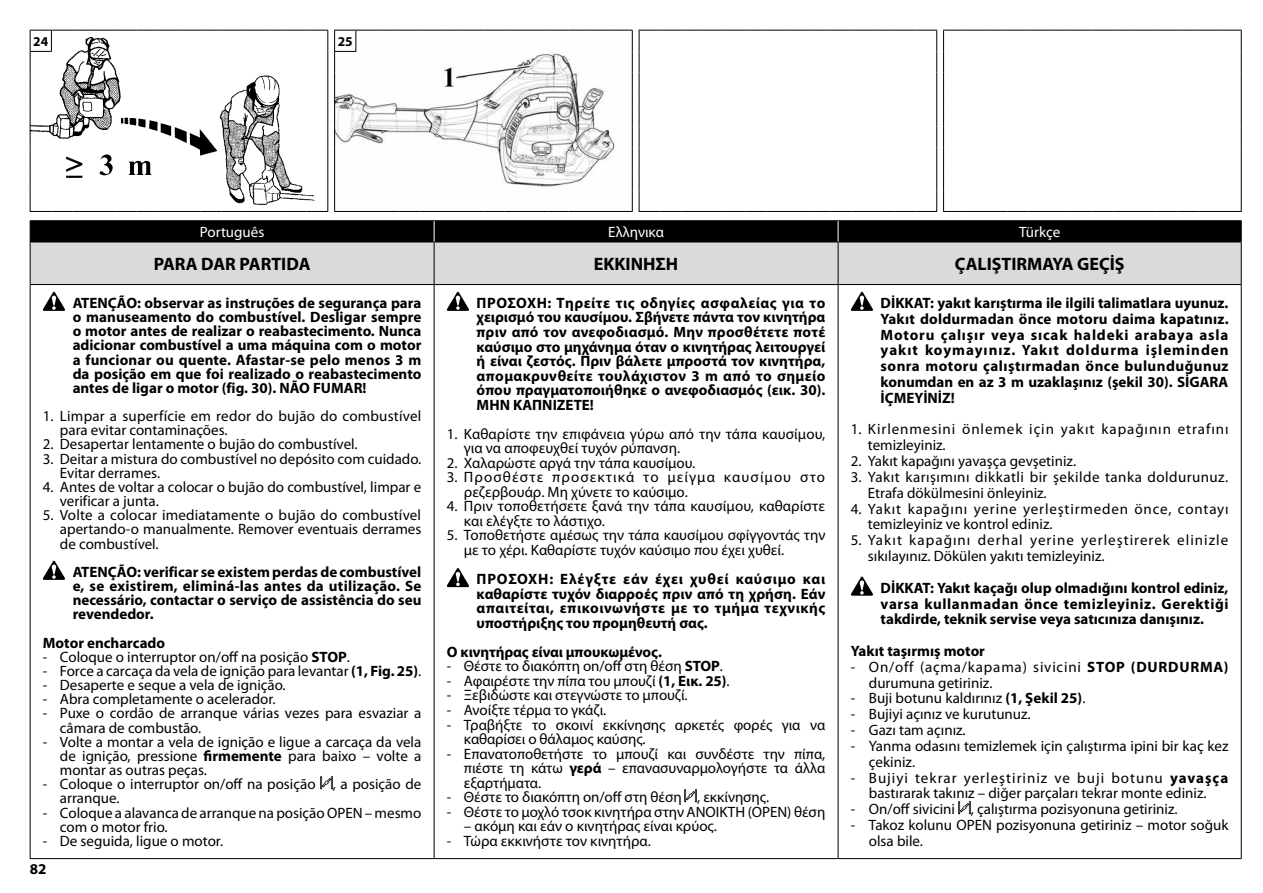
<style>
.page{position:relative;width:1263px;height:893px;background:#fff}
.page>*{position:absolute;margin:0;border:0;box-sizing:border-box;transform-origin:0 0}
.t1{font:700 18px "Myriad Pro";color:#000}
.t2{font:15px/14.1px "Myriad Pro";color:#000}
.t3{font:700 15px/14.5px "Myriad Pro";color:#000;text-align:justify}
.t4{font:15px/15.9px "Myriad Pro";letter-spacing:.06em;color:#000}
.t5{font:15px/15.8px "Myriad Pro";letter-spacing:.05em;color:#000}
.t6{font:15px/15.8px "Myriad Pro";letter-spacing:.03em;color:#000}
.t7{font:15px/14.5px "Myriad Pro";letter-spacing:.065em;color:#000}
.t8{font:15px "Myriad Pro";color:#fff}
.t9{font:700 13.5px "Myriad Pro";color:#000}
.s1{font-weight:700}
</style>
<div class="page">
<svg style="left:30px;top:30px;width:1212px;height:182px"></svg>
<div style="left:31px;top:243px;width:1210px;height:41px;background:#dadada"></div>
<hr style="left:30px;top:220px;width:404px;height:1px;background:#000">
<hr style="left:434px;top:220px;width:404px;height:1px;background:#000">
<hr style="left:838px;top:220px;width:403px;height:1px;background:#000">
<hr style="left:30px;top:242px;width:404px;height:1px;background:#000">
<hr style="left:30px;top:242px;width:1px;height:42px;background:#000">
<hr style="left:434px;top:242px;width:404px;height:1px;background:#000">
<hr style="left:434px;top:242px;width:1px;height:42px;background:#000">
<hr style="left:838px;top:242px;width:403px;height:1px;background:#000">
<hr style="left:838px;top:242px;width:1px;height:42px;background:#000">
<hr style="left:1241px;top:242px;width:1px;height:42px;background:#000">
<hr style="left:30px;top:284px;width:404px;height:1px;background:#000">
<hr style="left:30px;top:285px;width:1px;height:573px;background:#000">
<hr style="left:434px;top:284px;width:404px;height:1px;background:#000">
<hr style="left:434px;top:285px;width:1px;height:573px;background:#000">
<hr style="left:838px;top:284px;width:403px;height:1px;background:#000">
<hr style="left:838px;top:285px;width:1px;height:573px;background:#000">
<hr style="left:1241px;top:285px;width:1px;height:573px;background:#000">
<hr style="left:30px;top:858px;width:404px;height:1px;background:#000">
<hr style="left:434px;top:858px;width:404px;height:1px;background:#000">
<hr style="left:838px;top:858px;width:403px;height:1px;background:#000">
<div style="left:30px;top:221px;width:1212px;height:21px;background:#000"></div>
<svg style="left:43px;top:292px;width:22px;height:19px"></svg>
<svg style="left:43px;top:561px;width:22px;height:19px"></svg>
<svg style="left:320px;top:777px;width:13px;height:12px"></svg>
<svg style="left:447px;top:292px;width:22px;height:19px"></svg>
<svg style="left:447px;top:568px;width:22px;height:19px"></svg>
<svg style="left:685px;top:790px;width:12px;height:12px"></svg>
<svg style="left:851px;top:292px;width:22px;height:19px"></svg>
<svg style="left:851px;top:577px;width:22px;height:19px"></svg>
<svg style="left:958px;top:802px;width:13px;height:12px"></svg>
<p class="t9" style="left:33px;top:32px;width:16px">24</p>
<p class="t9" style="left:338px;top:32px;width:16px">25</p>
<p class="t8" style="left:200px;top:224px;width:66px">Português</p>
<p class="t8" style="left:608px;top:224px;width:57px">Ελληνικα</p>
<p class="t8" style="left:1019px;top:224px;width:43px">Türkçe</p>
<p class="t1" style="left:154px;top:252px;width:158px">PARA DAR PARTIDA</p>
<p class="t1" style="left:594px;top:252px;width:86px">ΕΚΚΙΝΗΣΗ</p>
<p class="t1" style="left:955px;top:252px;width:171px">ÇALIŞTIRMAYA GEÇİŞ</p>
<p class="t3" style="left:73px;top:295px;width:350px;line-height:14.1px">ATENÇÃO: observar as instruções de segurança para o manuseamento do combustível. Desligar sempre o motor antes de realizar o reabastecimento. Nunca adicionar combustível a uma máquina com o motor a funcionar ou quente. Afastar-se pelo menos 3 m da posição em que foi realizado o reabastecimento antes de ligar o motor (fig. 30). NÃO FUMAR!</p>
<p class="t2" style="left:60px;top:409px;width:363px;text-indent:-17px">1. Limpar a superfície em redor do bujão do combustível para evitar contaminações.</p>
<p class="t2" style="left:43px;top:438px;width:316px">2. Desapertar lentamente o bujão do combustível.</p>
<p class="t2" style="left:60px;top:452px;width:363px;text-indent:-17px">3. Deitar a mistura do combustível no depósito com cuidado.<br>Evitar derrames.</p>
<p class="t2" style="left:60px;top:480px;width:363px;text-indent:-17px">4. Antes de voltar a colocar o bujão do combustível, limpar e verificar a junta.</p>
<p class="t2" style="left:60px;top:508px;width:363px;text-align:justify;text-indent:-17px">5. Volte a colocar imediatamente o bujão do combustível apertando-o manualmente. Remover eventuais derrames de combustível.</p>
<p class="t3" style="left:73px;top:564px;width:350px;line-height:14.1px">ATENÇÃO: verificar se existem perdas de combustível e, se existirem, eliminá-las antes da utilização. Se necessário, contactar o serviço de assistência do seu revendedor.</p>
<p class="t3" style="left:43px;top:635px;width:124px">Motor encharcado</p>
<p class="t2" style="left:43px;top:650px;width:309px">- Coloque o interruptor on/off na posição <span class="s1">STOP</span>.</p>
<p class="t2" style="left:43px;top:664px;width:380px">- Force a carcaça da vela de ignição para levantar <span class="s1">(1, Fig. 25)</span>.</p>
<p class="t2" style="left:43px;top:678px;width:244px">- Desaperte e seque a vela de ignição.</p>
<p class="t2" style="left:43px;top:692px;width:234px">- Abra completamente o acelerador.</p>
<p class="t2" style="left:60px;top:707px;width:363px;text-indent:-17px">- Puxe o cordão de arranque várias vezes para esvaziar a câmara de combustão.</p>
<p class="t2" style="left:60px;top:735px;width:363px;text-align:justify;text-indent:-17px">- Volte a montar a vela de ignição e ligue a carcaça da vela de ignição, pressione <span class="s1">firmemente</span> para baixo – volte a montar as outras peças.</p>
<p class="t2" style="left:60px;top:777px;width:363px;text-indent:-17px">- Coloque o interruptor on/off na posição , a posição de arranque.</p>
<p class="t2" style="left:60px;top:806px;width:363px;text-indent:-17px">- Coloque a alavanca de arranque na posição OPEN – mesmo com o motor frio.</p>
<p class="t2" style="left:43px;top:834px;width:182px">- De seguida, ligue o motor.</p>
<p class="t3" style="left:881px;top:294px;width:349px;line-height:15.8px">DİKKAT: yakıt karıştırma ile ilgili talimatlara uyunuz.<br>Yakıt doldurmadan önce motoru daima kapatınız.<br>Motoru çalışır veya sıcak haldeki arabaya asla yakıt koymayınız. Yakıt doldurma işleminden sonra motoru çalıştırmadan önce bulunduğunuz konumdan en az 3 m uzaklaşınız (şekil 30). SİGARA İÇMEYİNİZ!</p>
<p class="t4" style="left:868px;top:422px;width:362px;text-indent:-17px">1. Kirlenmesini önlemek için yakıt kapağının etrafını temizleyiniz.</p>
<p class="t2" style="left:851px;top:454px;width:227px">2. Yakıt kapağını yavaşça gevşetiniz.</p>
<p class="t6" style="left:868px;top:469px;width:362px;text-indent:-17px">3. Yakıt karışımını dikkatli bir şekilde tanka doldurunuz.<br>Etrafa dökülmesini önleyiniz.</p>
<p class="t5" style="left:868px;top:501px;width:362px;text-indent:-17px">4. Yakıt kapağını yerine yerleştirmeden önce, contayı temizleyiniz ve kontrol ediniz.</p>
<p class="t4" style="left:868px;top:533px;width:362px;text-indent:-17px">5. Yakıt kapağını derhal yerine yerleştirerek elinizle sıkılayınız. Dökülen yakıtı temizleyiniz.</p>
<p class="t3" style="left:881px;top:579px;width:349px;line-height:15.9px">DİKKAT: Yakıt kaçağı olup olmadığını kontrol ediniz, varsa kullanmadan önce temizleyiniz. Gerektiği takdirde, teknik servise veya satıcınıza danışınız.</p>
<p class="t3" style="left:851px;top:643px;width:136px">Yakıt taşırmış motor</p>
<p class="t5" style="left:869px;top:659px;width:361px;text-indent:-18px">- On/off (açma/kapama) sivicini <span class="s1">STOP (DURDURMA) </span>durumuna getiriniz.</p>
<p class="t2" style="left:851px;top:692px;width:236px">- Buji botunu kaldırınız <span class="s1">(1, Şekil 25)</span>.</p>
<p class="t2" style="left:851px;top:707px;width:181px">- Bujiyi açınız ve kurutunuz.</p>
<p class="t2" style="left:851px;top:723px;width:116px">- Gazı tam açınız.</p>
<p class="t2" style="left:869px;top:738px;width:361px;line-height:15.9px;text-indent:-18px">- Yanma odasını temizlemek için çalıştırma ipini bir kaç kez çekiniz.</p>
<p class="t2" style="left:851px;top:770px;width:379px;line-height:15.9px;text-align:center">- Bujiyi tekrar yerleştiriniz ve buji botunu <span class="s1">yavaşça </span>bastırarak takınız – diğer parçaları tekrar monte ediniz.</p>
<p class="t2" style="left:851px;top:802px;width:328px">- On/off sivicini , çalıştırma pozisyonuna getiriniz.</p>
<p class="t2" style="left:869px;top:817px;width:361px;line-height:15.8px;text-indent:-18px">- Takoz kolunu OPEN pozisyonuna getiriniz – motor soğuk olsa bile.</p>
<p class="t3" style="left:477px;top:295px;width:350px">ΠΡΟΣΟΧΗ: Τηρείτε τις οδηγίες ασφαλείας για το χειρισμό του καυσίμου. Σβήνετε πάντα τον κινητήρα πριν από τον ανεφοδιασμό. Μην προσθέτετε ποτέ καύσιμο στο μηχάνημα όταν ο κινητήρας λειτουργεί ή είναι ζεστός. Πριν βάλετε μπροστά τον κινητήρα, απομακρυνθείτε τουλάχιστον 3 m από το σημείο όπου πραγματοποιήθηκε ο ανεφοδιασμός (εικ. 30).<br>ΜΗΝ ΚΑΠΝΙΖΕΤΕ!</p>
<p class="t2" style="left:464px;top:427px;width:363px;line-height:14.5px;text-indent:-17px">1. Καθαρίστε την επιφάνεια γύρω από την τάπα καυσίμου, για να αποφευχθεί τυχόν ρύπανση.</p>
<p class="t2" style="left:447px;top:456px;width:250px">2. Χαλαρώστε αργά την τάπα καυσίμου.</p>
<p class="t7" style="left:464px;top:470px;width:363px;text-indent:-17px">3. Προσθέστε προσεκτικά το μείγμα καυσίμου στο ρεζερβουάρ. Μη χύνετε το καύσιμο.</p>
<p class="t2" style="left:464px;top:499px;width:363px;line-height:14.5px;text-indent:-17px">4. Πριν τοποθετήσετε ξανά την τάπα καυσίμου, καθαρίστε και ελέγξτε το λάστιχο.</p>
<p class="t2" style="left:464px;top:528px;width:363px;line-height:14.5px;text-indent:-17px">5. Τοποθετήστε αμέσως την τάπα καυσίμου σφίγγοντάς την με το χέρι. Καθαρίστε τυχόν καύσιμο που έχει χυθεί.</p>
<p class="t3" style="left:477px;top:571px;width:350px">ΠΡΟΣΟΧΗ: Ελέγξτε εάν έχει χυθεί καύσιμο και καθαρίστε τυχόν διαρροές πριν από τη χρήση. Εάν απαιτείται, επικοινωνήστε με το τμήμα τεχνικής υποστήριξης του προμηθευτή σας.</p>
<p class="t3" style="left:447px;top:644px;width:217px">Ο κινητήρας είναι μπουκωμένος.</p>
<p class="t2" style="left:447px;top:660px;width:277px">- Θέστε το διακόπτη on/off στη θέση <span class="s1">STOP</span>.</p>
<p class="t2" style="left:447px;top:674px;width:284px">- Αφαιρέστε την πίπα του μπουζί <span class="s1">(1, Εικ. 25)</span>.</p>
<p class="t2" style="left:447px;top:689px;width:242px">- Ξεβιδώστε και στεγνώστε το μπουζί.</p>
<p class="t2" style="left:447px;top:703px;width:161px">- Ανοίξτε τέρμα το γκάζι.</p>
<p class="t2" style="left:464px;top:717px;width:363px;line-height:14.5px;text-indent:-17px">- Τραβήξτε το σκοινί εκκίνησης αρκετές φορές για να καθαρίσει ο θάλαμος καύσης.</p>
<p class="t2" style="left:464px;top:746px;width:363px;line-height:14.5px;text-align:justify;text-indent:-17px">- Επανατοποθετήστε το μπουζί και συνδέστε την πίπα, πιέστε τη κάτω <span class="s1">γερά</span> – επανασυναρμολογήστε τα άλλα εξαρτήματα.</p>
<p class="t2" style="left:447px;top:790px;width:324px">- Θέστε το διακόπτη on/off στη θέση , εκκίνησης.</p>
<p class="t2" style="left:447px;top:805px;width:380px">- Θέστε το μοχλό τσοκ κινητήρα στην ΑΝΟΙΚΤΗ (OPEN) θέση</p>
<p class="t2" style="left:464px;top:819px;width:255px">– ακόμη και εάν ο κινητήρας είναι κρύος.</p>
<p class="t2" style="left:447px;top:834px;width:205px">- Τώρα εκκινήστε τον κινητήρα.</p>
<p class="t3" style="left:30px;top:862px;width:18px">82</p>
</div>
